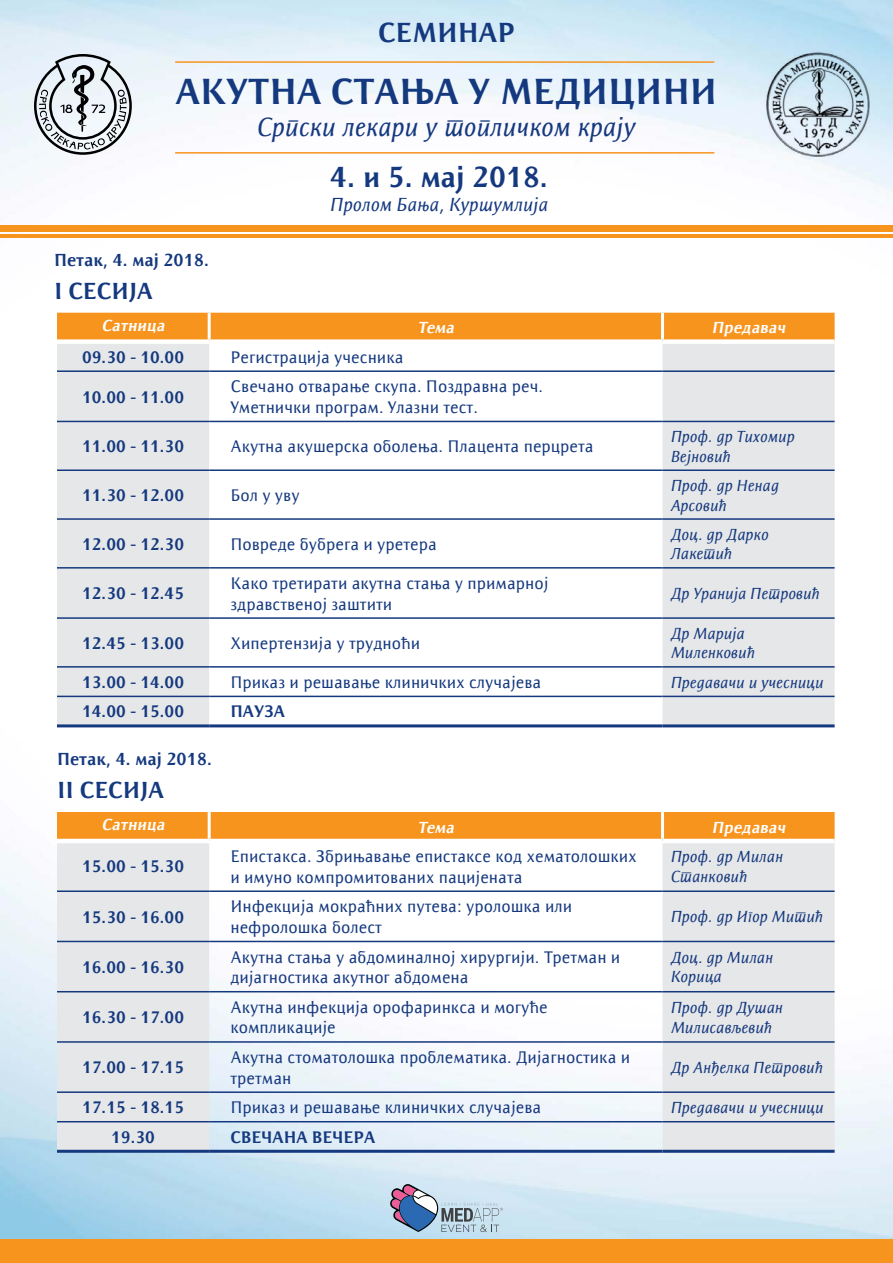
<style>
.page{position:relative;width:893px;height:1263px;background:#fff}
.page>*{position:absolute;margin:0;border:0;box-sizing:border-box;transform-origin:0 0}
.t1{font:700 37.5px "Resavska BG Sans";color:#15397f}
.t2{font:700 30px "Resavska BG Sans";color:#15397f}
.t3{font:700 28.5px "Resavska BG Sans";color:#15397f}
.t4{font:italic 27px "Resavska BG Sans";color:#15397f}
.t5{font:700 24px "Resavska BG Sans";color:#15397f}
.t6{font:italic 19.5px "Resavska BG Sans";color:#15397f}
.t7{font:700 18px "Resavska BG Sans";color:#15397f}
.t8{font:17.25px/20.7px "Resavska BG Sans";color:#15397f}
.t9{font:700 17.25px "Resavska BG Sans";color:#15397f}
.t10{font:italic 16.5px/19.8px "Resavska BG Sans";color:#15397f}
.t11{font:italic 700 16.5px "Resavska BG Sans";color:#fff}
</style>
<div class="page">
<img style="left:0;top:0;width:893px;height:1239px">
<svg style="left:390px;top:1184px;width:113px;height:48px"></svg>
<div style="left:0;top:1239px;width:893px;height:24px;background:#f7941e"></div>
<div style="left:0;top:225px;width:893px;height:6px;background:#f7941e"></div>
<hr style="left:0;top:234px;width:893px;height:3px;background:#f7941e">
<img style="left:761px;top:48px;width:114px;height:113px">
<svg style="left:34px;top:54px;width:98px;height:101px"></svg>
<hr style="left:175px;top:61px;width:539px;height:2px;background:#f7941e">
<hr style="left:175px;top:152px;width:539px;height:2px;background:#f7941e">
<div style="left:57px;top:313px;width:778px;height:26px;background:#f7941e"></div>
<svg style="left:57px;top:344px;width:778px;height:380px"></svg>
<hr style="left:208px;top:313px;width:3px;height:26px;background:#fff">
<hr style="left:661px;top:313px;width:3px;height:26px;background:#fff">
<div style="left:57px;top:339px;width:152px;height:5px;background:#fff"></div>
<div style="left:209px;top:339px;width:453px;height:5px;background:#fff"></div>
<div style="left:662px;top:339px;width:173px;height:5px;background:#fff"></div>
<hr style="left:57px;top:724px;width:152px;height:3px;background:#15397f">
<hr style="left:209px;top:724px;width:453px;height:3px;background:#15397f">
<hr style="left:662px;top:724px;width:173px;height:3px;background:#15397f">
<hr style="left:57px;top:370px;width:152px;height:2px;background:#15397f">
<hr style="left:209px;top:370px;width:453px;height:2px;background:#15397f">
<hr style="left:662px;top:370px;width:173px;height:2px;background:#15397f">
<hr style="left:57px;top:421px;width:152px;height:1px;background:#15397f">
<hr style="left:209px;top:421px;width:453px;height:1px;background:#15397f">
<hr style="left:662px;top:421px;width:173px;height:1px;background:#15397f">
<hr style="left:57px;top:469px;width:152px;height:2px;background:#15397f">
<hr style="left:209px;top:469px;width:453px;height:2px;background:#15397f">
<hr style="left:662px;top:469px;width:173px;height:2px;background:#15397f">
<hr style="left:57px;top:518px;width:152px;height:2px;background:#15397f">
<hr style="left:209px;top:518px;width:453px;height:2px;background:#15397f">
<hr style="left:662px;top:518px;width:173px;height:2px;background:#15397f">
<hr style="left:57px;top:567px;width:152px;height:2px;background:#15397f">
<hr style="left:209px;top:567px;width:453px;height:2px;background:#15397f">
<hr style="left:662px;top:567px;width:173px;height:2px;background:#15397f">
<hr style="left:57px;top:617px;width:152px;height:2px;background:#15397f">
<hr style="left:209px;top:617px;width:453px;height:2px;background:#15397f">
<hr style="left:662px;top:617px;width:173px;height:2px;background:#15397f">
<hr style="left:57px;top:666px;width:152px;height:2px;background:#15397f">
<hr style="left:209px;top:666px;width:453px;height:2px;background:#15397f">
<hr style="left:662px;top:666px;width:173px;height:2px;background:#15397f">
<hr style="left:57px;top:696px;width:152px;height:1px;background:#15397f">
<hr style="left:209px;top:696px;width:453px;height:1px;background:#15397f">
<hr style="left:662px;top:696px;width:173px;height:1px;background:#15397f">
<div style="left:57px;top:812px;width:778px;height:27px;background:#f7941e"></div>
<svg style="left:57px;top:843px;width:778px;height:307px"></svg>
<hr style="left:208px;top:812px;width:3px;height:27px;background:#fff">
<hr style="left:661px;top:812px;width:3px;height:27px;background:#fff">
<hr style="left:57px;top:839px;width:152px;height:4px;background:#fff">
<hr style="left:209px;top:839px;width:453px;height:4px;background:#fff">
<hr style="left:662px;top:839px;width:173px;height:4px;background:#fff">
<hr style="left:57px;top:1150px;width:152px;height:3px;background:#15397f">
<hr style="left:209px;top:1150px;width:453px;height:3px;background:#15397f">
<hr style="left:662px;top:1150px;width:173px;height:3px;background:#15397f">
<hr style="left:57px;top:890px;width:152px;height:2px;background:#15397f">
<hr style="left:209px;top:890px;width:453px;height:2px;background:#15397f">
<hr style="left:662px;top:890px;width:173px;height:2px;background:#15397f">
<hr style="left:57px;top:941px;width:152px;height:1px;background:#15397f">
<hr style="left:209px;top:941px;width:453px;height:1px;background:#15397f">
<hr style="left:662px;top:941px;width:173px;height:1px;background:#15397f">
<hr style="left:57px;top:991px;width:152px;height:1px;background:#15397f">
<hr style="left:209px;top:991px;width:453px;height:1px;background:#15397f">
<hr style="left:662px;top:991px;width:173px;height:1px;background:#15397f">
<hr style="left:57px;top:1041px;width:152px;height:2px;background:#15397f">
<hr style="left:209px;top:1041px;width:453px;height:2px;background:#15397f">
<hr style="left:662px;top:1041px;width:173px;height:2px;background:#15397f">
<hr style="left:57px;top:1091px;width:152px;height:2px;background:#15397f">
<hr style="left:209px;top:1091px;width:453px;height:2px;background:#15397f">
<hr style="left:662px;top:1091px;width:173px;height:2px;background:#15397f">
<hr style="left:57px;top:1121px;width:152px;height:1px;background:#15397f">
<hr style="left:209px;top:1121px;width:453px;height:1px;background:#15397f">
<hr style="left:662px;top:1121px;width:173px;height:1px;background:#15397f">
<h3 class="t3" style="left:378px;top:16px;width:138px">СЕМИНАР</h3>
<h1 class="t1" style="left:176px;top:70px;width:543px">АКУТНА СТАЊА У МЕДИЦИНИ</h1>
<h3 class="t4" style="left:257px;top:112px;width:380px">Српски лекари у топличком крају</h3>
<h2 class="t2" style="left:330px;top:160px;width:219px">4. и 5. мај 2018.</h2>
<p class="t6" style="left:330px;top:193px;width:219px">Пролом Бања, Куршумлија</p>
<p class="t7" style="left:54px;top:250px;width:157px">Петак, 4. мај 2018.</p>
<h3 class="t5" style="left:54px;top:278px;width:100px">I СЕСИЈА</h3>
<p class="t11" style="left:102px;top:316px;width:68px">Сатница</p>
<p class="t11" style="left:418px;top:318px;width:41px">Тема</p>
<p class="t11" style="left:712px;top:318px;width:79px">Предавач</p>
<p class="t9" style="left:82px;top:347px;width:103px">09.30 - 10.00</p>
<p class="t8" style="left:230px;top:347px;width:175px">Регистрација учесника</p>
<p class="t9" style="left:82px;top:387px;width:103px">10.00 - 11.00</p>
<p class="t8" style="left:230px;top:376px;width:314px">Свечано отварање скупа. Поздравна реч.<br>Уметнички програм. Улазни тест.</p>
<p class="t9" style="left:82px;top:436px;width:103px">11.00 - 11.30</p>
<p class="t8" style="left:230px;top:436px;width:365px">Акутна акушерска оболења. Плацента перцрета</p>
<p class="t10" style="left:671px;top:427px;width:125px">Проф. др Тихомир<br>Вејновић</p>
<p class="t9" style="left:82px;top:485px;width:103px">11.30 - 12.00</p>
<p class="t8" style="left:230px;top:485px;width:71px">Бол у уву</p>
<p class="t10" style="left:671px;top:475px;width:109px">Проф. др Ненад<br>Арсовић</p>
<p class="t9" style="left:82px;top:534px;width:103px">12.00 - 12.30</p>
<p class="t8" style="left:230px;top:534px;width:208px">Повреде бубрега и уретера</p>
<p class="t10" style="left:671px;top:524px;width:99px">Доц. др Дарко<br>Лакетић</p>
<p class="t9" style="left:82px;top:583px;width:103px">12.30 - 12.45</p>
<p class="t8" style="left:230px;top:573px;width:320px">Како третирати акутна стања у примарној здравственој заштити</p>
<p class="t10" style="left:671px;top:584px;width:150px">Др Уранија Петровић</p>
<p class="t9" style="left:82px;top:633px;width:103px">12.45 - 13.00</p>
<p class="t8" style="left:230px;top:633px;width:191px">Хипертензија у трудноћи</p>
<p class="t10" style="left:671px;top:623px;width:85px">Др Марија<br>Миленковић</p>
<p class="t9" style="left:82px;top:672px;width:103px">13.00 - 14.00</p>
<p class="t8" style="left:230px;top:672px;width:312px">Приказ и решавање клиничких случајева</p>
<p class="t10" style="left:671px;top:672px;width:154px">Предавачи и учесници</p>
<p class="t9" style="left:82px;top:702px;width:103px">14.00 - 15.00</p>
<p class="t9" style="left:230px;top:702px;width:56px">ПАУЗА</p>
<p class="t7" style="left:57px;top:748px;width:157px">Петак, 4. мај 2018.</p>
<h3 class="t5" style="left:57px;top:776px;width:109px">II СЕСИЈА</h3>
<p class="t11" style="left:102px;top:815px;width:68px">Сатница</p>
<p class="t11" style="left:418px;top:817px;width:41px">Тема</p>
<p class="t11" style="left:712px;top:817px;width:79px">Предавач</p>
<p class="t9" style="left:82px;top:857px;width:103px">15.00 - 15.30</p>
<p class="t8" style="left:230px;top:846px;width:408px">Епистакса. Збрињавање епистаксе код хематолошких и имуно компромитованих пацијената</p>
<p class="t10" style="left:671px;top:847px;width:114px">Проф. др Милан<br>Станковић</p>
<p class="t9" style="left:82px;top:907px;width:103px">15.30 - 16.00</p>
<p class="t8" style="left:230px;top:896px;width:343px">Инфекција мокраћних путева: уролошка или нефролошка болест</p>
<p class="t10" style="left:671px;top:907px;width:154px">Проф. др Игор Митић</p>
<p class="t9" style="left:82px;top:957px;width:103px">16.00 - 16.30</p>
<p class="t8" style="left:230px;top:946px;width:391px">Акутна стања у абдоминалној хирургији. Третман и дијагностика акутног абдомена</p>
<p class="t10" style="left:671px;top:947px;width:104px">Доц. др Милан<br>Корица</p>
<p class="t9" style="left:82px;top:1007px;width:103px">16.30 - 17.00</p>
<p class="t8" style="left:230px;top:997px;width:319px">Акутна инфекција орофаринкса и могуће компликације</p>
<p class="t10" style="left:671px;top:997px;width:114px">Проф. др Душан<br>Милисављевић</p>
<p class="t9" style="left:82px;top:1058px;width:103px">17.00 - 17.15</p>
<p class="t8" style="left:230px;top:1047px;width:401px">Акутна стоматолошка проблематика. Дијагностика и третман</p>
<p class="t10" style="left:671px;top:1058px;width:153px">Др Анђелка Петровић</p>
<p class="t9" style="left:82px;top:1097px;width:103px">17.15 - 18.15</p>
<p class="t8" style="left:230px;top:1097px;width:312px">Приказ и решавање клиничких случајева</p>
<p class="t10" style="left:671px;top:1097px;width:154px">Предавачи и учесници</p>
<p class="t9" style="left:111px;top:1127px;width:45px">19.30</p>
<p class="t9" style="left:230px;top:1127px;width:146px">СВЕЧАНА ВЕЧЕРА</p>
</div>
